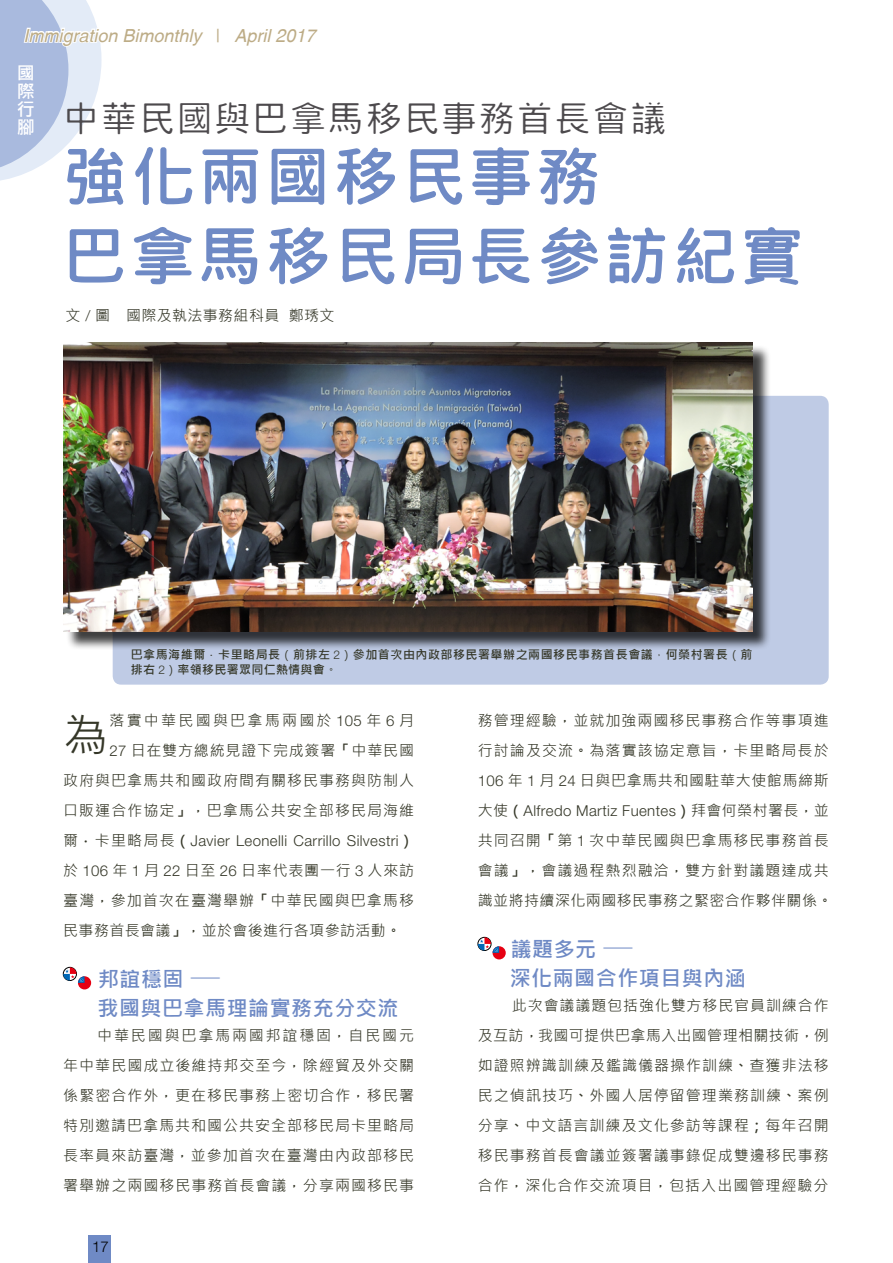
<style>
.page{position:relative;width:893px;height:1263px;background:#fff}
.page>*{position:absolute;margin:0;border:0;box-sizing:border-box;transform-origin:0 0}
.t1{font:300 63px/79.5px "Han Wang Hei";letter-spacing:.075em;color:#6f8ac5}
.t2{font:45px "Microsoft Jheng Hei";color:#353728}
.t3{font:300 36px "Han Wang Hei";letter-spacing:.05em;color:#4d4a4d}
.t4{font:700 21px/29.4px "Microsoft Jheng Hei";letter-spacing:.025em;color:#6f8ac5}
.t5{font:italic 18px "Helvetica cyr";color:#bdac86}
.t6{font:700 18px/18px "Microsoft Jheng Hei";color:#fff;text-align:justify}
.t7{font:15px/30px "Microsoft Jheng Hei";letter-spacing:.07em;color:#353728;text-align:justify}
.t8{font:300 15px "Helvetica Neue LT Pro";letter-spacing:.025em;color:#353728}
.t9{font:15px "Microsoft Jheng Hei";letter-spacing:.025em;color:#353728}
.t10{font:300 15px "Helvetica Neue LT Pro";color:#000}
.t11{font:700 12px/15px "Microsoft Jheng Hei";letter-spacing:.045em;color:#353728}
.s1{font-weight:700;font-style:normal}
.s2{font-family:"Helvetica Neue LT Pro";font-weight:300}
.s3{font-weight:400}
.s4{font-weight:700}
.s5{font-family:"Microsoft Jheng Hei";font-weight:400}
.s6{font-family:"Microsoft Jheng Hei";font-weight:700}
.s7{font-family:"Adobe Ming Std";font-weight:300}
</style>
<div class="page">
<div style="left:88px;top:1235px;width:23px;height:28px;background:#6f8ac5"></div>
<div style="left:113px;top:396px;width:716px;height:289px;background:#bfcbe5;border-radius:9px"></div>
<svg style="left:62px;top:966px;width:30px;height:24px"></svg>
<div style="left:493px;top:946px;width:13px;height:13px;background:#e60012;border-radius:50%"></div>
<svg style="left:478px;top:937px;width:21px;height:16px"></svg>
<svg style="left:337px;top:147px;width:58px;height:58px"></svg>
<svg style="left:410px;top:149px;width:53px;height:56px"></svg>
<svg style="left:472px;top:147px;width:58px;height:58px"></svg>
<svg style="left:539px;top:147px;width:59px;height:58px"></svg>
<svg style="left:0;top:0;width:328px;height:285px"></svg>
<svg style="left:342px;top:228px;width:53px;height:57px"></svg>
<svg style="left:404px;top:228px;width:57px;height:57px"></svg>
<svg style="left:472px;top:228px;width:58px;height:56px"></svg>
<svg style="left:541px;top:227px;width:57px;height:57px"></svg>
<svg style="left:607px;top:227px;width:59px;height:116px"></svg>
<svg style="left:677px;top:227px;width:58px;height:57px"></svg>
<svg style="left:744px;top:227px;width:56px;height:58px"></svg>
<div style="left:66px;top:345px;width:706px;height:305px;background:#000;opacity:.75"></div>
<img style="left:64px;top:343px;width:689px;height:288px">
<p class="t5" style="left:23px;top:25px;width:294px">Immigration Bimonthly <span class="s1">|</span> April 2017</p>
<p class="t6" style="left:17px;top:64px;width:19px">國際行腳</p>
<h3 class="t3" style="left:63px;top:100px;width:605px">中華民國與巴拿馬移民事務首長會議</h3>
<h1 class="t1" style="left:63px;top:137px;width:742px">強化兩國移民事務<br>巴拿馬移民局長參訪紀實</h1>
<p class="t9" style="left:65px;top:307px;width:271px">文 <span class="s2">/</span> 圖　國際及執法事務組科員 鄭琇文</p>
<p class="t11" style="left:131px;top:647px;width:623px">巴拿馬海維爾<span class="s3">．</span>卡里略局長<span class="s3">（</span>前排左 <span class="s2">2</span><span class="s3">）</span>參加首次由內政部移民署舉辦之兩國移民事務首長會議<span class="s3">，</span>何榮村署長<span class="s3">（</span>前排右 <span class="s2">2</span><span class="s3">）</span>率領移民署眾同仁熱情與會<span class="s3">。</span></p>
<p class="t7" style="left:63px;top:705px;width:352px;text-align:right">落實中華民國與巴拿馬兩國於 <span class="s2">105</span> 年 <span class="s2">6</span> 月<br><span class="s2">27</span> 日在雙方總統見證下完成簽署<span class="s4">「</span>中華民國<br>政府與巴拿馬共和國政府間有關移民事務與防制人口販運合作協定<span class="s4">」，</span>巴拿馬公共安全部移民局海維</p>
<p class="t8" style="left:63px;top:831px;width:352px"><span class="s5">爾</span><span class="s6">．</span><span class="s5">卡里略局長</span><span class="s6">（</span>Javier Leonelli Carrillo Silvestri<span class="s6">）</span></p>
<p class="t7" style="left:63px;top:855px;width:352px">於 <span class="s2">106</span> 年 <span class="s2">1</span> 月 <span class="s2">22</span> 日至 <span class="s2">26</span> 日率代表團一行 <span class="s2">3</span> 人來訪臺灣<span class="s4">，</span>參加首次在臺灣舉辦<span class="s4">「</span>中華民國與巴拿馬移民事務首長會議<span class="s4">」，</span>並於會後進行各項參訪活動<span class="s4">。</span></p>
<h3 class="t4" style="left:98px;top:964px;width:302px">邦誼穩固<span class="s7">－<br></span>我國與巴拿馬理論實務充分交流</h3>
<p class="t7" style="left:63px;top:1020px;width:352px;text-indent:34px">中華民國與巴拿馬兩國邦誼穩固<span class="s4">，</span>自民國元年中華民國成立後維持邦交至今<span class="s4">，</span>除經貿及外交關係緊密合作外<span class="s4">，</span>更在移民事務上密切合作<span class="s4">，</span>移民署特別邀請巴拿馬共和國公共安全部移民局卡里略局長率員來訪臺灣<span class="s4">，</span>並參加首次在臺灣由內政部移民署舉辦之兩國移民事務首長會議<span class="s4">，</span>分享兩國移民事</p>
<h2 class="t2" style="left:63px;top:708px;width:46px">為</h2>
<p class="t10" style="left:92px;top:1237px;width:18px">17</p>
<p class="t7" style="left:478px;top:705px;width:352px">務管理經驗<span class="s4">，</span>並就加強兩國移民事務合作等事項進行討論及交流<span class="s4">。</span>為落實該協定意旨<span class="s4">，</span>卡里略局長於<span class="s2">106</span> 年 <span class="s2">1</span> 月 <span class="s2">24</span> 日與巴拿馬共和國駐華大使館馬締斯</p>
<p class="t8" style="left:478px;top:801px;width:352px"><span class="s5">大使</span><span class="s6">（</span>Alfredo Martiz Fuentes<span class="s6">）</span><span class="s5">拜會何榮村署長</span><span class="s6">，</span><span class="s5">並</span></p>
<p class="t7" style="left:478px;top:825px;width:356px;text-align:left">共同召開<span class="s4">「</span>第 <span class="s2">1</span> 次中華民國與巴拿馬移民事務首長會議<span class="s4">」，</span>會議過程熱烈融洽<span class="s4">，</span>雙方針對議題達成共識並將持續深化兩國移民事務之緊密合作夥伴關係<span class="s4">。</span></p>
<h3 class="t4" style="left:510px;top:934px;width:238px">議題多元<span class="s7">－<br></span>深化兩國合作項目與內涵</h3>
<p class="t7" style="left:478px;top:990px;width:352px;text-indent:34px">此次會議議題包括強化雙方移民官員訓練合作及互訪<span class="s4">，</span>我國可提供巴拿馬入出國管理相關技術<span class="s4">，</span>例如證照辨識訓練及鑑識儀器操作訓練<span class="s4">、</span>查獲非法移民之偵訊技巧<span class="s4">、</span>外國人居停留管理業務訓練<span class="s4">、</span>案例分享<span class="s4">、</span>中文語言訓練及文化參訪等課程<span class="s4">；</span>每年召開移民事務首長會議並簽署議事錄促成雙邊移民事務合作<span class="s4">，</span>深化合作交流項目<span class="s4">，</span>包括入出國管理經驗分</p>
</div>
